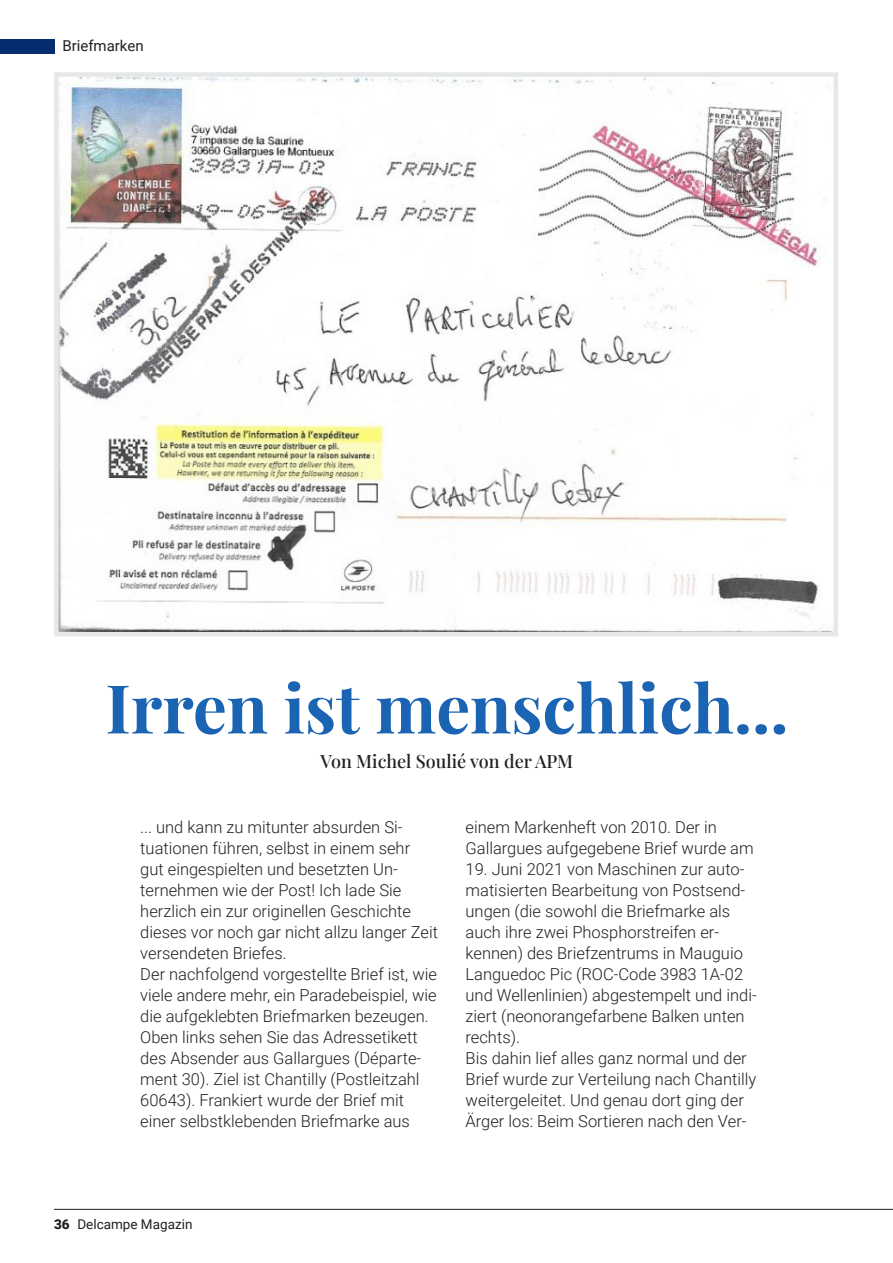
<style>
.page{position:relative;width:893px;height:1263px;background:#fff}
.page>*{position:absolute;margin:0;border:0;box-sizing:border-box;transform-origin:0 0}
.t1{font:700 67.5px "Playfair Display";color:#1b64b3}
.t2{font:500 18px "Playfair Display";color:#231f20}
.t3{font:300 16.5px/21px "Roboto";color:#231f20}
.t4{font:15px "Roboto";color:#231f20}
.t5{font:13.5px "Roboto";color:#231f20}
.s1{font-weight:900}
</style>
<div class="page">
<hr style="left:54px;top:1209px;width:839px;height:1px;background:#231f20">
<div style="left:0;top:40px;width:55px;height:14px;background:#052d6f"></div>
<svg style="left:54px;top:72px;width:784px;height:565px"></svg>
<p class="t4" style="left:62px;top:35px;width:83px">Briefmarken</p>
<p class="t1" style="left:105px;top:655px;width:685px">Irren ist menschlich...</p>
<p class="t2" style="left:321px;top:747px;width:254px">Von Michel Soulié von der APM</p>
<p class="t3" style="left:140px;top:816px;width:299px">... und kann zu mitunter absurden Si&shy;tuationen führen, selbst in einem sehr<br>gut eingespielten und besetzten Un&shy;ternehmen wie der Post! Ich lade Sie herzlich ein zur originellen Geschichte dieses vor noch gar nicht allzu langer Zeit versendeten Briefes.</p>
<p class="t3" style="left:140px;top:963px;width:298px;text-align:justify">Der nachfolgend vorgestellte Brief ist, wie viele andere mehr, ein Paradebeispiel, wie die aufgeklebten Briefmarken bezeugen.</p>
<p class="t3" style="left:140px;top:1026px;width:282px">Oben links sehen Sie das Adressetikett des Absender aus Gallargues (Départe&shy;ment 30). Ziel ist Chantilly (Postleitzahl 60643). Frankiert wurde der Brief mit einer selbstklebenden Briefmarke aus</p>
<p class="t3" style="left:466px;top:816px;width:253px">einem Markenheft von 2010. Der in</p>
<p class="t3" style="left:466px;top:837px;width:290px">Gallargues aufgegebene Brief wurde am</p>
<p class="t3" style="left:466px;top:858px;width:293px">19. Juni 2021 von Maschinen zur auto&shy;matisierten Bearbeitung von Postsend&shy;ungen (die sowohl die Briefmarke als auch ihre zwei Phosphorstreifen er&shy;kennen) des Briefzentrums in Mauguio Languedoc Pic (ROC-Code 3983 1A-02 und Wellenlinien) abgestempelt und indi&shy;ziert (neonorangefarbene Balken unten rechts).</p>
<p class="t3" style="left:466px;top:1047px;width:292px">Bis dahin lief alles ganz normal und der Brief wurde zur Verteilung nach Chantilly weitergeleitet. Und genau dort ging der Ärger los: Beim Sortieren nach den Ver-</p>
<p class="t5" style="left:54px;top:1215px;width:140px"><span class="s1">36</span> Delcampe Magazin</p>
</div>
